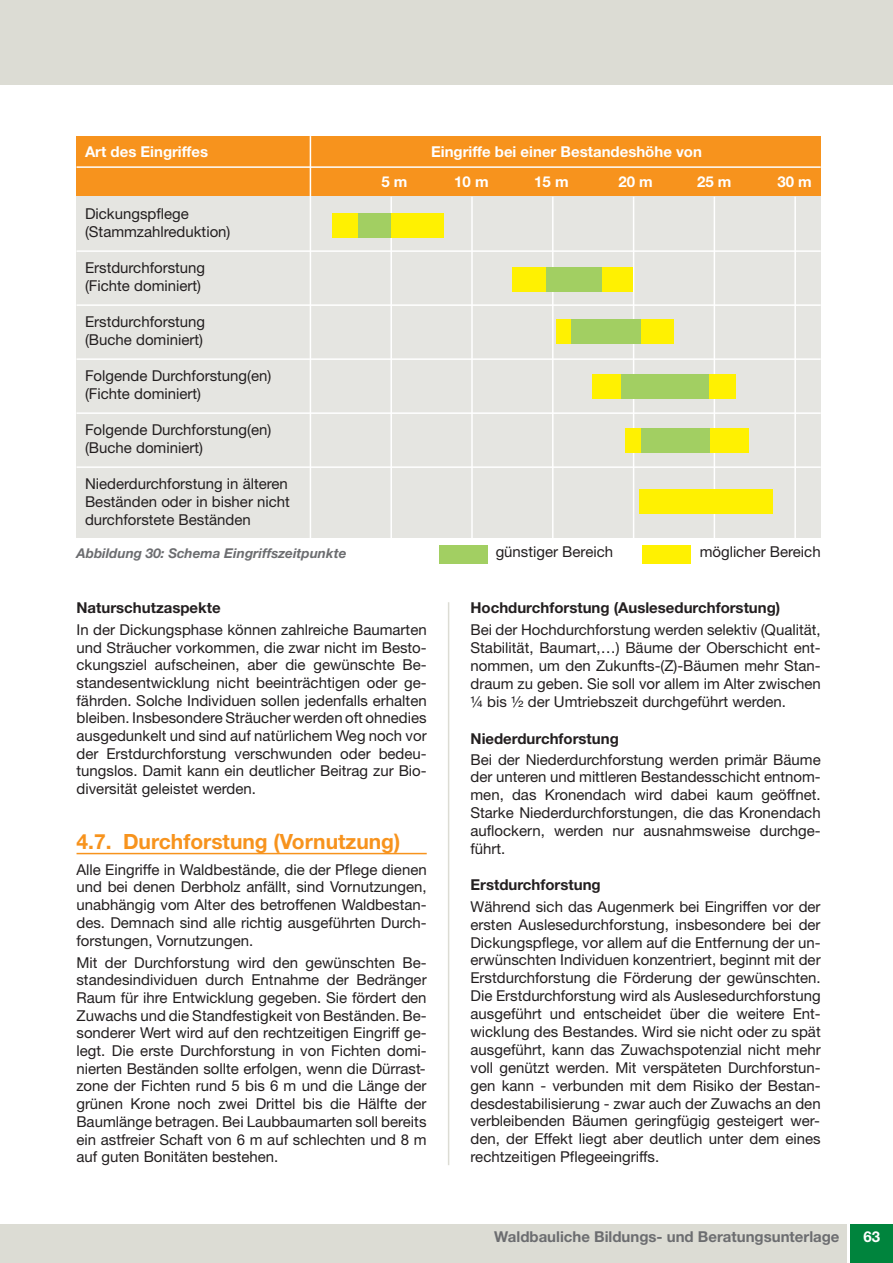
<style>
.page{position:relative;width:893px;height:1263px;background:#fff}
.page>*{position:absolute;margin:0;border:0;box-sizing:border-box;transform-origin:0 0}
.t1{font:700 21px "Helvetica Neue";color:#f7931d}
.t2{font:15px/17.7px "Helvetica Neue";color:#231f20;text-align:justify}
.t3{font:700 15px "Helvetica Neue";color:#231f20}
.t4{font:700 15px "Helvetica Neue";color:#fff}
.t5{font:700 15px "Helvetica Neue";color:#6c6d70}
.t6{font:italic 700 13.5px "Helvetica Neue";color:#6c6d70}
</style>
<div class="page">
<div style="left:850px;top:1225px;width:43px;height:38px;background:#00843d"></div>
<div style="left:0;top:1225px;width:846px;height:38px;background:#dcdcd4"></div>
<div style="left:0;top:0;width:893px;height:85px;background:#dcdcd4"></div>
<hr style="left:77px;top:853px;width:350px;height:1px;background:#f7931d">
<hr style="left:448px;top:602px;width:1px;height:563px;background:#dcdcd4">
<div style="left:77px;top:136px;width:744px;height:401px;background:#e5e5e1"></div>
<div style="left:77px;top:136px;width:744px;height:60px;background:#f7931d"></div>
<hr style="left:77px;top:250px;width:744px;height:2px;background:#fff">
<hr style="left:77px;top:304px;width:744px;height:2px;background:#fff">
<hr style="left:77px;top:358px;width:744px;height:2px;background:#fff">
<hr style="left:77px;top:412px;width:744px;height:2px;background:#fff">
<hr style="left:77px;top:466px;width:744px;height:2px;background:#fff">
<hr style="left:77px;top:166px;width:744px;height:2px;background:#fff">
<hr style="left:310px;top:136px;width:1px;height:402px;background:#fff">
<hr style="left:390px;top:197px;width:2px;height:341px;background:#fff">
<hr style="left:471px;top:197px;width:2px;height:341px;background:#fff">
<hr style="left:552px;top:197px;width:2px;height:341px;background:#fff">
<hr style="left:633px;top:197px;width:1px;height:341px;background:#fff">
<hr style="left:714px;top:197px;width:1px;height:341px;background:#fff">
<hr style="left:794px;top:197px;width:2px;height:341px;background:#fff">
<div style="left:332px;top:213px;width:111px;height:25px;background:#fff101"></div>
<div style="left:358px;top:213px;width:33px;height:25px;background:#a2cf62"></div>
<div style="left:512px;top:267px;width:121px;height:25px;background:#fff101"></div>
<div style="left:546px;top:267px;width:56px;height:25px;background:#a2cf62"></div>
<div style="left:556px;top:319px;width:117px;height:25px;background:#fff101"></div>
<div style="left:571px;top:319px;width:70px;height:25px;background:#a2cf62"></div>
<div style="left:592px;top:374px;width:144px;height:25px;background:#fff101"></div>
<div style="left:621px;top:374px;width:87px;height:25px;background:#a2cf62"></div>
<div style="left:625px;top:428px;width:123px;height:25px;background:#fff101"></div>
<div style="left:641px;top:428px;width:68px;height:25px;background:#a2cf62"></div>
<div style="left:639px;top:489px;width:134px;height:25px;background:#fff101"></div>
<div style="left:642px;top:545px;width:49px;height:18px;background:#fff101"></div>
<div style="left:439px;top:545px;width:49px;height:18px;background:#a2cf62"></div>
<p class="t4" style="left:85px;top:146px;width:125px">Art des Eingriffes</p>
<p class="t4" style="left:431px;top:146px;width:272px">Eingriffe bei einer Bestandeshöhe von</p>
<p class="t4" style="left:381px;top:176px;width:28px">5 m</p>
<p class="t4" style="left:454px;top:176px;width:36px">10 m</p>
<p class="t4" style="left:534px;top:176px;width:36px">15 m</p>
<p class="t4" style="left:618px;top:176px;width:36px">20 m</p>
<p class="t4" style="left:697px;top:176px;width:36px">25 m</p>
<p class="t4" style="left:777px;top:176px;width:36px">30 m</p>
<p class="t2" style="left:85px;top:206px;width:147px">Dickungspflege (Stammzahlreduktion)</p>
<p class="t2" style="left:85px;top:260px;width:122px">Erstdurchforstung (Fichte dominiert)</p>
<p class="t2" style="left:85px;top:314px;width:122px">Erstdurchforstung (Buche dominiert)</p>
<p class="t2" style="left:85px;top:368px;width:188px">Folgende Durchforstung(en) (Fichte dominiert)</p>
<p class="t2" style="left:85px;top:422px;width:188px">Folgende Durchforstung(en) (Buche dominiert)</p>
<p class="t2" style="left:85px;top:476px;width:206px;text-align:left">Niederdurchforstung in älteren<br>Beständen oder in bisher nicht durchforstete Beständen</p>
<p class="t6" style="left:77px;top:548px;width:271px">Abbildung 30: Schema Eingriffszeitpunkte</p>
<p class="t3" style="left:77px;top:602px;width:146px">Naturschutzaspekte</p>
<p class="t2" style="left:77px;top:622px;width:352px">In der Dickungsphase können zahlreiche Baumarten und Sträucher vorkommen, die zwar nicht im Besto&shy;ckungsziel aufscheinen, aber die gewünschte Be&shy;standesentwicklung nicht beeinträchtigen oder ge&shy;fährden. Solche Individuen sollen jedenfalls erhalten bleiben. Insbesondere Sträucher werden oft ohnedies ausgedunkelt und sind auf natürlichem Weg noch vor der Erstdurchforstung verschwunden oder bedeu&shy;tungslos. Damit kann ein deutlicher Beitrag zur Bio&shy;diversität geleistet werden.</p>
<h1 class="t1" style="left:77px;top:833px;width:325px">4.7. Durchforstung (Vornutzung)</h1>
<p class="t2" style="left:76px;top:862px;width:352px">Alle Eingriffe in Waldbestände, die der Pflege dienen und bei denen Derbholz anfällt, sind Vornutzungen, unabhängig vom Alter des betroffenen Waldbestan&shy;des. Demnach sind alle richtig ausgeführten Durch&shy;forstungen, Vornutzungen.</p>
<p class="t2" style="left:76px;top:955px;width:352px">Mit der Durchforstung wird den gewünschten Be&shy;standesindividuen durch Entnahme der Bedränger Raum für ihre Entwicklung gegeben. Sie fördert den Zuwachs und die Standfestigkeit von Beständen. Be&shy;sonderer Wert wird auf den rechtzeitigen Eingriff ge&shy;legt. Die erste Durchforstung in von Fichten domi&shy;nierten Beständen sollte erfolgen, wenn die Dürrast&shy;zone der Fichten rund 5 bis 6 m und die Länge der grünen Krone noch zwei Drittel bis die Hälfte der Baumlänge betragen. Bei Laubbaumarten soll bereits ein astfreier Schaft von 6 m auf schlechten und 8 m auf guten Bonitäten bestehen.</p>
<p class="t2" style="left:496px;top:544px;width:119px">günstiger Bereich</p>
<p class="t2" style="left:700px;top:544px;width:123px">möglicher Bereich</p>
<p class="t3" style="left:470px;top:602px;width:311px">Hochdurchforstung (Auslesedurchforstung)</p>
<p class="t2" style="left:470px;top:622px;width:352px">Bei der Hochdurchforstung werden selektiv (Qualität, Stabilität, Baumart,…) Bäume der Oberschicht ent&shy;nommen, um den Zukunfts-(Z)-Bäumen mehr Stan&shy;draum zu geben. Sie soll vor allem im Alter zwischen ¼ bis ½ der Umtriebszeit durchgeführt werden.</p>
<p class="t3" style="left:471px;top:733px;width:150px">Niederdurchforstung</p>
<p class="t2" style="left:470px;top:752px;width:352px">Bei der Niederdurchforstung werden primär Bäume der unteren und mittleren Bestandesschicht entnom&shy;men, das Kronendach wird dabei kaum geöffnet.<br>Starke Niederdurchforstungen, die das Kronendach auflockern, werden nur ausnahmsweise durchge&shy;führt.</p>
<p class="t3" style="left:470px;top:879px;width:132px">Erstdurchforstung</p>
<p class="t2" style="left:470px;top:899px;width:352px">Während sich das Augenmerk bei Eingriffen vor der ersten Auslesedurchforstung, insbesondere bei der Dickungspflege, vor allem auf die Entfernung der un&shy;erwünschten Individuen konzentriert, beginnt mit der Erstdurchforstung die Förderung der gewünschten.<br>Die Erstdurchforstung wird als Auslesedurchforstung ausgeführt und entscheidet über die weitere Ent&shy;wicklung des Bestandes. Wird sie nicht oder zu spät ausgeführt, kann das Zuwachspotenzial nicht mehr voll genützt werden. Mit verspäteten Durchforstun&shy;gen kann - verbunden mit dem Risiko der Bestan&shy;desdestabilisierung - zwar auch der Zuwachs an den verbleibenden Bäumen geringfügig gesteigert wer&shy;den, der Effekt liegt aber deutlich unter dem eines rechtzeitigen Pflegeeingriffs.</p>
<p class="t5" style="left:494px;top:1231px;width:347px">Waldbauliche Bildungs- und Beratungsunterlage</p>
<p class="t4" style="left:863px;top:1231px;width:18px">63</p>
</div>
